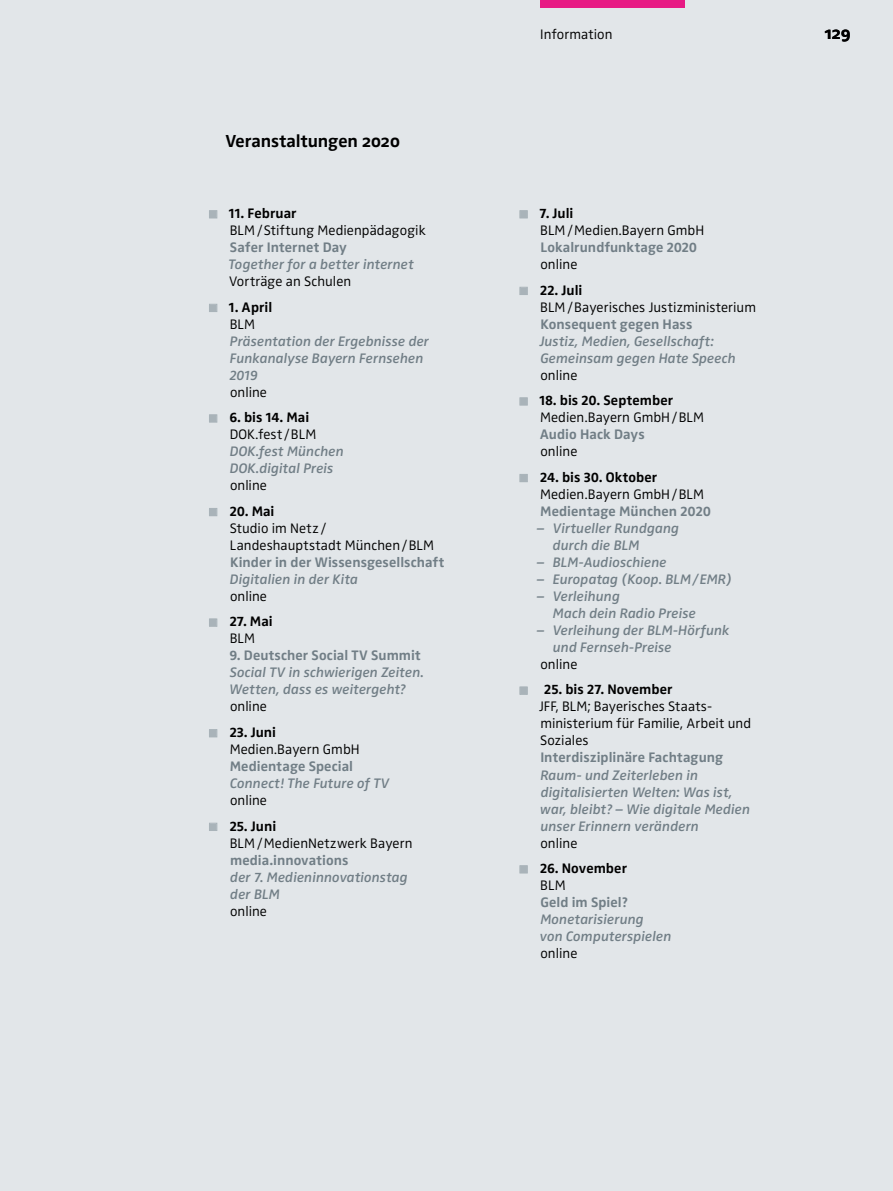
<style>
.page{position:relative;width:893px;height:1191px;background:#e2e6e9}
.page>*{position:absolute;margin:0;border:0;box-sizing:border-box;transform-origin:0 0}
.t1{font:700 18px "Zwo OT";letter-spacing:-.01em;color:#000}
.t2{font:italic 600 14.25px/17px "Zwo OT";letter-spacing:.005em;color:#717e86}
.t3{font:300 14.25px/17px "Zwo OT";color:#000}
.t4{font:700 14.25px "Zwo OT";letter-spacing:.005em;color:#717e86}
.t5{font:700 14.25px/17px "Zwo OT";color:#000;text-align:center}
.s1{font-size:10.95px;color:#a9b3b9}
.s2{font-weight:700}
.s3{font-weight:300;font-size:10.95px;color:#a9b3b9}
.s4{font-weight:300}
</style>
<div class="page">
<div style="left:540px;top:0;width:145px;height:7px;background:#e71a84"></div>
<p class="t1" style="left:225px;top:130px;width:176px">Veranstaltungen 2020</p>
<p class="t3" style="left:230px;top:205px;width:197px;text-indent:-21px"><span class="s1">■</span> <span class="s2">11. Februar<br></span>BLM / Stiftung Medienpädagogik</p>
<p class="t4" style="left:230px;top:239px;width:118px">Safer Internet Day</p>
<p class="t2" style="left:229px;top:256px;width:187px">Together for a better internet</p>
<p class="t3" style="left:229px;top:273px;width:124px">Vorträge an Schulen</p>
<p class="t5" style="left:209px;top:298px;width:65px"><span class="s3">■</span> 1. April<br><span class="s4">BLM</span></p>
<p class="t2" style="left:230px;top:333px;width:201px">Präsentation der Ergebnisse der<br>Funkanalyse Bayern Fernsehen<br>2019</p>
<p class="t3" style="left:230px;top:384px;width:38px">online</p>
<p class="t3" style="left:230px;top:409px;width:88px;text-indent:-21px"><span class="s1">■</span> <span class="s2">6. bis 14. Mai<br></span>DOK.fest / BLM</p>
<p class="t2" style="left:230px;top:443px;width:115px">DOK.fest München<br>DOK.digital Preis</p>
<p class="t3" style="left:230px;top:477px;width:38px">online</p>
<p class="t3" style="left:230px;top:503px;width:206px;text-indent:-21px"><span class="s1">■</span> <span class="s2">20. Mai<br></span>Studio im Netz /<br>Landeshauptstadt München / BLM</p>
<p class="t4" style="left:230px;top:553px;width:216px">Kinder in der Wissensgesellschaft</p>
<p class="t2" style="left:230px;top:571px;width:130px">Digitalien in der Kita</p>
<p class="t3" style="left:230px;top:588px;width:38px">online</p>
<p class="t5" style="left:209px;top:613px;width:65px"><span class="s3">■</span> 27. Mai<br><span class="s4">BLM</span></p>
<p class="t4" style="left:229px;top:647px;width:193px">9. Deutscher Social TV Summit</p>
<p class="t2" style="left:229px;top:664px;width:196px">Social TV in schwierigen Zeiten.<br>Wetten, dass es weitergeht?</p>
<p class="t3" style="left:230px;top:698px;width:38px">online</p>
<p class="t3" style="left:230px;top:724px;width:131px;text-indent:-21px"><span class="s1">■</span> <span class="s2">23. Juni<br></span>Medien.Bayern GmbH</p>
<p class="t4" style="left:230px;top:758px;width:125px">Medientage Special</p>
<p class="t2" style="left:230px;top:775px;width:161px">Connect! The Future of TV</p>
<p class="t3" style="left:230px;top:792px;width:38px">online</p>
<p class="t3" style="left:230px;top:817px;width:184px;text-indent:-21px"><span class="s1">■</span> <span class="s2">25. Juni<br></span>BLM / MedienNetzwerk Bayern</p>
<p class="t4" style="left:230px;top:851px;width:120px">media.innovations</p>
<p class="t2" style="left:230px;top:868px;width:179px">der 7. Medieninnovationstag der BLM</p>
<p class="t3" style="left:230px;top:902px;width:38px">online</p>
<p class="t3" style="left:540px;top:26px;width:74px">Information</p>
<p class="t1" style="left:825px;top:23px;width:28px">129</p>
<p class="t3" style="left:540px;top:205px;width:165px;text-indent:-21px"><span class="s1">■</span> <span class="s2">7. Juli<br></span>BLM / Medien.Bayern GmbH</p>
<p class="t4" style="left:540px;top:239px;width:158px">Lokalrundfunktage 2020</p>
<p class="t3" style="left:540px;top:256px;width:38px">online</p>
<p class="t3" style="left:540px;top:282px;width:217px;text-indent:-21px"><span class="s1">■</span> <span class="s2">22. Juli<br></span>BLM / Bayerisches Justizministerium</p>
<p class="t4" style="left:540px;top:315px;width:154px">Konsequent gegen Hass</p>
<p class="t2" style="left:540px;top:333px;width:198px">Justiz, Medien, Gesellschaft:<br>Gemeinsam gegen Hate Speech</p>
<p class="t3" style="left:540px;top:367px;width:38px">online</p>
<p class="t3" style="left:540px;top:392px;width:165px;text-indent:-21px"><span class="s1">■</span> <span class="s2">18. bis 20. September<br></span>Medien.Bayern GmbH / BLM</p>
<p class="t4" style="left:540px;top:426px;width:106px">Audio Hack Days</p>
<p class="t3" style="left:540px;top:443px;width:38px">online</p>
<p class="t3" style="left:540px;top:469px;width:165px;text-indent:-21px"><span class="s1">■</span> <span class="s2">24. bis 30. Oktober<br></span>Medien.Bayern GmbH / BLM</p>
<p class="t4" style="left:540px;top:502px;width:172px">Medientage München 2020</p>
<p class="t2" style="left:553px;top:520px;width:128px;text-indent:-16px">– Virtueller Rundgang durch die BLM</p>
<p class="t2" style="left:537px;top:554px;width:131px">– BLM-Audioschiene</p>
<p class="t2" style="left:537px;top:571px;width:197px">– Europatag (Koop. BLM/EMR)</p>
<p class="t2" style="left:553px;top:588px;width:145px;text-indent:-16px">– Verleihung<br>Mach dein Radio Preise</p>
<p class="t2" style="left:553px;top:622px;width:178px;text-indent:-16px">– Verleihung der BLM-Hörfunk und Fernseh-Preise</p>
<p class="t3" style="left:540px;top:656px;width:38px">online</p>
<p class="t3" style="left:539px;top:681px;width:213px;text-indent:-20px"><span class="s1">■</span> <span class="s2">25. bis 27. November<br></span>JFF, BLM; Bayerisches Staats&shy;ministerium für Familie, Arbeit und<br>Soziales</p>
<p class="t4" style="left:540px;top:749px;width:184px">Interdisziplinäre Fachtagung</p>
<p class="t2" style="left:540px;top:766px;width:211px">Raum- und Zeiterleben in digitalisierten Welten: Was ist, war, bleibt? – Wie digitale Medien unser Erinnern verändern</p>
<p class="t3" style="left:540px;top:834px;width:38px">online</p>
<p class="t5" style="left:540px;top:860px;width:88px;text-align:left;text-indent:-21px"><span class="s3">■</span> 26. November<br><span class="s4">BLM</span></p>
<p class="t4" style="left:540px;top:894px;width:89px">Geld im Spiel?</p>
<p class="t2" style="left:540px;top:911px;width:133px">Monetarisierung<br>von Computerspielen</p>
<p class="t3" style="left:540px;top:945px;width:38px">online</p>
</div>
